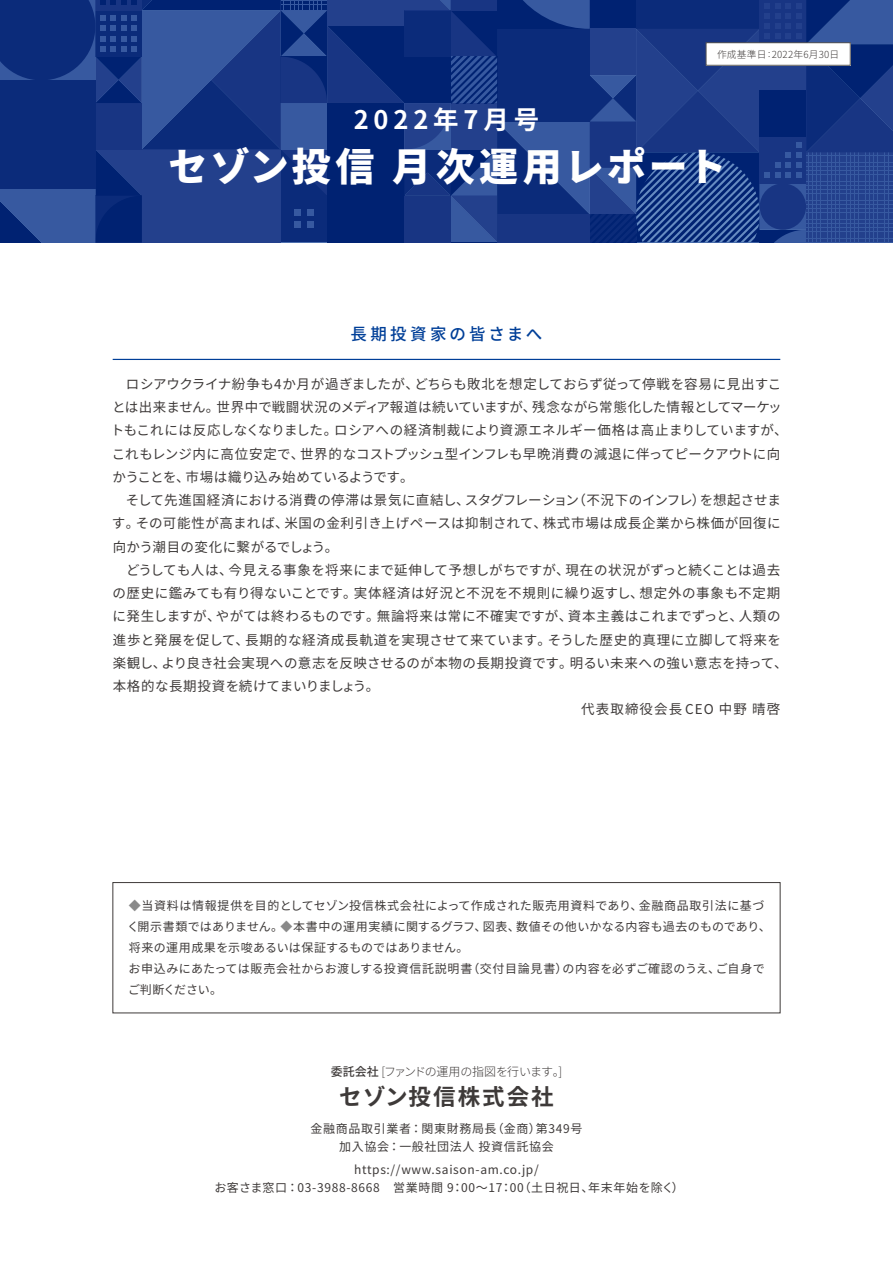
<style>
.page{position:relative;width:893px;height:1263px;background:#fff}
.page>*{position:absolute;margin:0;border:0;box-sizing:border-box;transform-origin:0 0}
.t1{font:900 39px "Noto Sans JP";letter-spacing:.085em;color:#fff}
.t2{font:700 25.5px "Noto Sans JP";letter-spacing:.19em;color:#fff}
.t3{font:700 22.5px "Noto Sans JP";letter-spacing:.09em;color:#3e3a39}
.t4{font:500 16.5px "Noto Sans JP";letter-spacing:.19em;color:#003f98}
.t5{font:13.5px/23.2px "Noto Sans JP";letter-spacing:.025em;color:#3e3a39}
.t6{font:13.5px "Noto Sans JP";letter-spacing:.005em;color:#3e3a39}
.t7{font:13.5px "Noto Sans JP";letter-spacing:.045em;color:#3e3a39}
.t8{font:13.5px/23.2px "Noto Sans JP";letter-spacing:-.01em;color:#3e3a39}
.t9{font:13.5px "Noto Sans JP";color:#3e3a39}
.t10{font:13.5px "Noto Sans JP";letter-spacing:-.015em;color:#3e3a39}
.t11{font:13.5px "Noto Sans JP";letter-spacing:.055em;color:#3e3a39}
.t12{font:13.5px "Noto Sans JP";letter-spacing:-.005em;color:#3e3a39}
.t13{font:13.5px "Noto Sans JP";letter-spacing:.05em;color:#3e3a39}
.t14{font:13.5px "Noto Sans JP";letter-spacing:.08em;color:#3e3a39}
.t15{font:13.5px "Noto Sans JP";letter-spacing:-.075em;color:#3e3a39}
.t16{font:13.5px "Noto Sans JP";letter-spacing:-.02em;color:#3e3a39}
.t17{font:12px/21px "Noto Sans JP";letter-spacing:.05em;color:#3e3a39}
.t18{font:12px/21px "Noto Sans JP";letter-spacing:.03em;color:#3e3a39}
.t19{font:12px/21px "Noto Sans JP";letter-spacing:.015em;color:#3e3a39}
.t20{font:300 12px "Noto Sans JP";letter-spacing:-.04em;color:#3e3a39}
.t21{font:300 9.75px "Noto Sans JP";letter-spacing:.02em;color:#3e3a39}
.s1{color:#898989}
.s2{font-weight:500}
</style>
<div class="page">
<svg style="left:0;top:0;width:893px;height:242px;background:#193885"></svg>
<div style="left:113px;top:882px;width:667px;height:131px;border:1px solid #3e3a39"></div>
<hr style="left:113px;top:359px;width:667px;height:1px;background:#003f98">
<div style="left:706px;top:43px;width:144px;height:22px;background:#fff"></div>
<p class="t21" style="left:717px;top:49px;width:124px">作成基準日:2022年月6 30日</p>
<h2 class="t2" style="left:354px;top:105px;width:187px">2022年7月号</h2>
<h1 class="t1" style="left:392px;top:145px;width:336px">月次運用レポート</h1>
<h1 class="t1" style="left:169px;top:145px;width:207px">セゾン投信</h1>
<p class="t4" style="left:350px;top:324px;width:193px">長期投資家の皆さまへ</p>
<p class="t5" style="left:126px;top:373px;width:294px">ロシアウクライナ紛争も4か月が過ぎましたが、</p>
<p class="t6" style="left:415px;top:376px;width:368px">どちらも敗北を想定しておらず従って停戦を容易に見出すこ</p>
<p class="t9" style="left:217px;top:400px;width:321px">世界中で戦闘状況のメディア報道は続いていますが、</p>
<p class="t10" style="left:532px;top:400px;width:251px">残念ながら常態化した情報としてマーケッ</p>
<p class="t10" style="left:112px;top:400px;width:109px">とは出来ません。</p>
<p class="t5" style="left:334px;top:419px;width:455px">ロシアへの経済制裁により資源エネルギー価格は高止まりしていますが、</p>
<p class="t8" style="left:300px;top:419px;width:482px;text-indent:-189px">トもこれには反応しなくなりました。<br>世界的なコストプッシュ型インフレも早晩消費の減退に伴ってピークアウトに向</p>
<p class="t5" style="left:185px;top:442px;width:230px;text-indent:-74px">これもレンジ内に高位安定で、<br>市場は織り込み始めているようです。</p>
<p class="t5" style="left:112px;top:466px;width:79px">かうことを、</p>
<p class="t12" style="left:573px;top:493px;width:134px">（不況下のインフレ）</p>
<p class="t5" style="left:126px;top:489px;width:346px">そして先進国経済における消費の停滞は景気に直結し、</p>
<p class="t15" style="left:465px;top:493px;width:116px">スタグフレーション</p>
<p class="t5" style="left:700px;top:489px;width:83px">を想起させま</p>
<p class="t5" style="left:136px;top:512px;width:154px">その可能性が高まれば、</p>
<p class="t13" style="left:543px;top:516px;width:239px">株式市場は成長企業から株価が回復に</p>
<p class="t5" style="left:284px;top:512px;width:264px">米国の金利引き上げペースは抑制されて、</p>
<p class="t5" style="left:112px;top:512px;width:228px">す。<br>向かう潮目の変化に繋がるでしょう。</p>
<p class="t6" style="left:228px;top:562px;width:343px">今見える事象を将来にまで延伸して予想しがちですが、</p>
<p class="t5" style="left:566px;top:559px;width:216px">現在の状況がずっと続くことは過去</p>
<p class="t16" style="left:126px;top:562px;width:108px">どうしても人は、</p>
<p class="t11" style="left:640px;top:586px;width:142px">想定外の事象も不定期</p>
<p class="t5" style="left:112px;top:582px;width:246px">の歴史に鑑みても有り得ないことです。</p>
<p class="t7" style="left:354px;top:586px;width:291px">実体経済は好況と不況を不規則に繰り返すし、</p>
<p class="t12" style="left:113px;top:609px;width:109px">に発生しますが、</p>
<p class="t6" style="left:216px;top:609px;width:165px">やがては終わるものです。</p>
<p class="t11" style="left:377px;top:609px;width:197px">無論将来は常に不確実ですが、</p>
<p class="t9" style="left:568px;top:609px;width:176px">資本主義はこれまでずっと、</p>
<p class="t5" style="left:739px;top:605px;width:43px">人類の</p>
<p class="t7" style="left:245px;top:632px;width:308px">長期的な経済成長軌道を実現させて来ています。</p>
<p class="t7" style="left:548px;top:632px;width:235px">そうした歴史的真理に立脚して将来を</p>
<p class="t5" style="left:113px;top:628px;width:138px">進歩と発展を促して、</p>
<p class="t5" style="left:161px;top:652px;width:413px">より良き社会実現への意志を反映させるのが本物の長期投資です。</p>
<p class="t5" style="left:570px;top:652px;width:219px">明るい未来への強い意志を持って、</p>
<p class="t5" style="left:113px;top:652px;width:268px">楽観し、<br>本格的な長期投資を続けてまいりましょう。</p>
<p class="t14" style="left:581px;top:702px;width:201px">代表取締役会長CEO 中野晴啓</p>
<p class="t18" style="left:516px;top:896px;width:256px;text-indent:-387px"><span class="s1">◆</span>当資料は情報提供を目的としてセゾン投信株式会社によって作成された販売用資料であり、<br>数値その他いかなる内容も過去のものであり、</p>
<p class="t17" style="left:639px;top:896px;width:127px">金融商品取引法に基づ</p>
<p class="t19" style="left:127px;top:917px;width:361px">く開示書類ではありません。<span class="s1">◆</span>本書中の運用実績に関するグラフ、将来の運用成果を示唆あるいは保証するものではありません。</p>
<p class="t17" style="left:483px;top:917px;width:39px">図表、</p>
<p class="t17" style="left:468px;top:959px;width:101px">（交付目論見書）</p>
<p class="t17" style="left:562px;top:959px;width:159px">の内容を必ずご確認のうえ、</p>
<p class="t17" style="left:716px;top:959px;width:50px">ご自身で</p>
<p class="t17" style="left:128px;top:959px;width:346px">お申込みにあたっては販売会社からお渡しする投資信託説明書ご判断ください。</p>
<p class="t20" style="left:331px;top:1065px;width:235px"><span class="s2">委託会社</span> [ファンドの運用の指図を行います [。</p>
<h3 class="t3" style="left:339px;top:1084px;width:216px">セゾン投信株式会社</h3>
<p class="t17" style="left:492px;top:1118px;width:92px">（金商 第） 349号</p>
<p class="t17" style="left:339px;top:1120px;width:216px;line-height:18px;text-indent:-29px">金融商品取引業者：関東財務局長<br>加入協会：一般社団法人投資信託協会</p>
<p class="t17" style="left:354px;top:1159px;width:186px">https://www.saison-am.co.jp/</p>
<p class="t17" style="left:519px;top:1177px;width:76px">（土日祝日、</p>
<p class="t17" style="left:672px;top:1177px;width:13px">(</p>
<p class="t17" style="left:588px;top:1177px;width:87px">年末年始を除く</p>
<p class="t17" style="left:214px;top:1177px;width:311px">お客さま窓口：03-3988-8668　営業時間 9：00～17：00</p>
</div>
